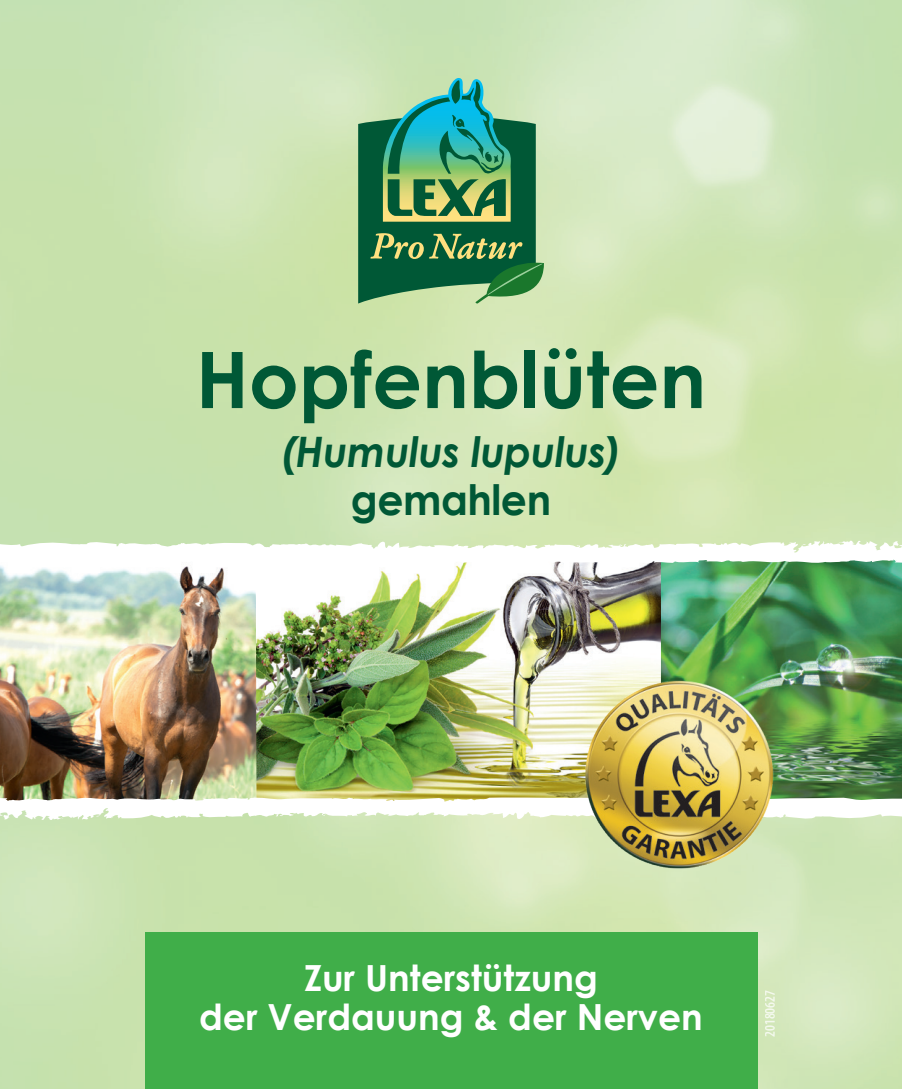
<style>
.page{position:relative;width:902px;height:1089px;background:#fff}
.page>*{position:absolute;margin:0;border:0;box-sizing:border-box;transform-origin:0 0}
.t1{font:700 78px "Century Gothic";color:#005836}
.t2{font:italic 700 42px/48px "Century Gothic";letter-spacing:-.01em;color:#005836;text-align:center}
.t3{font:700 36px/39px "Century Gothic";color:#fff;text-align:center}
.t4{font:600 condensed 15px "Myriad Pro";letter-spacing:-.01em;color:#fff}
.s1{font-style:normal}
</style>
<div class="page">
<img style="left:0;top:0;width:901px;height:1089px">
<svg style="left:358px;top:78px;width:186px;height:226px;background:#50966d"></svg>
<img style="left:256px;top:564px;width:405px;height:232px">
<img style="left:0;top:564px;width:256px;height:232px">
<img style="left:661px;top:564px;width:240px;height:232px">
<svg style="left:0;top:796px;width:901px;height:25px"></svg>
<svg style="left:0;top:539px;width:901px;height:25px"></svg>
<img style="left:571px;top:665px;width:221px;height:212px">
<div style="left:145px;top:932px;width:612px;height:157px;background:#40ae49"></div>
<p class="t1" style="left:196px;top:320px;width:512px">Hopfenblüten</p>
<p class="t2" style="left:280px;top:426px;width:342px">(Humulus lupulus) <span class="s1">gemahlen</span></p>
<p class="t3" style="left:199px;top:956px;width:505px">Zur Unterstützung<br>der Verdauung &amp; der Nerven</p>
<p class="t4" style="left:760px;top:1036px;width:48px;rotate:-90deg">20180627</p>
</div>
